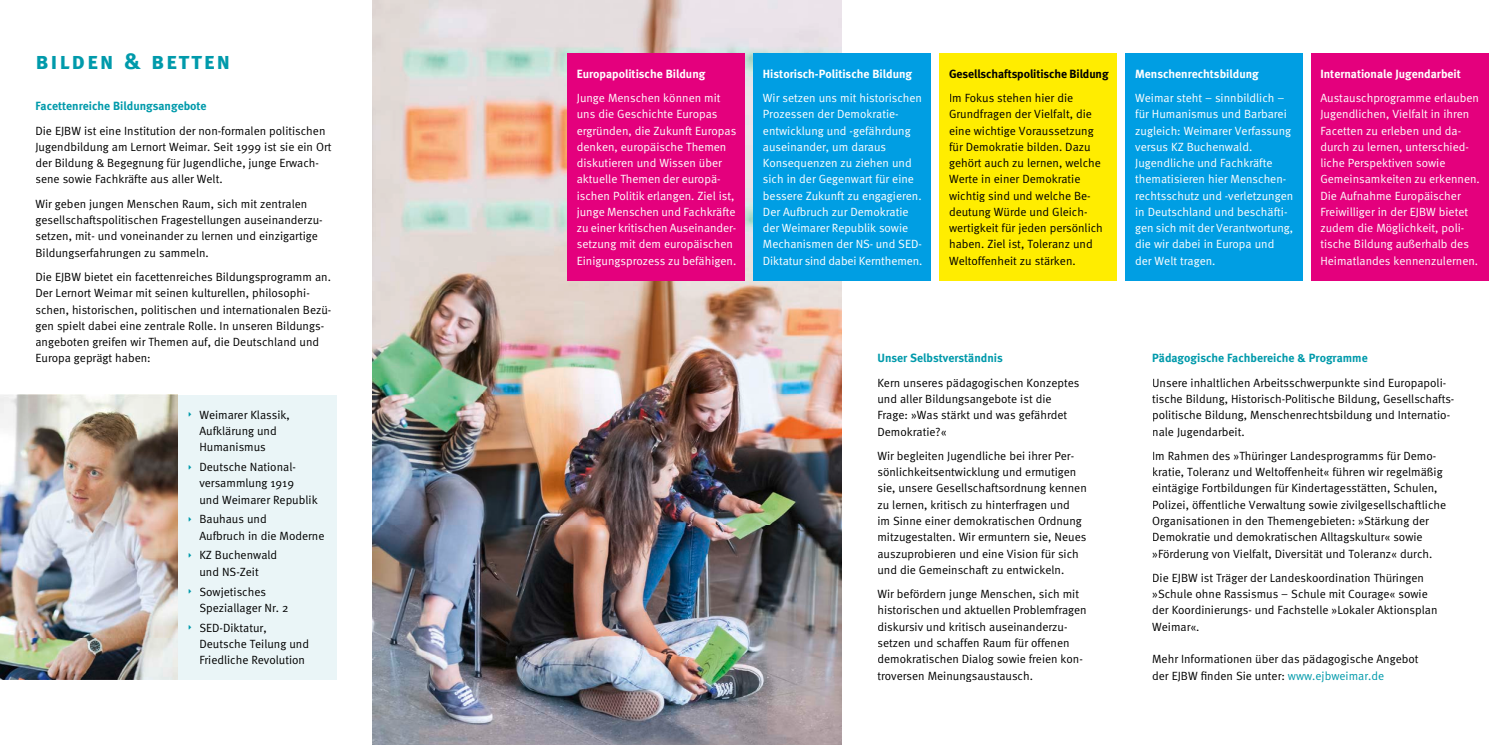
<style>
.page{position:relative;width:1489px;height:745px;background:#fff}
.page>*{position:absolute;margin:0;border:0;box-sizing:border-box;transform-origin:0 0}
.t1{font:23.75px "Meta Bold Caps";letter-spacing:.08em;color:#009aab}
.t2{font:11.88px/16.2px "Meta Normal";color:#000}
.t3{font:11.88px/16.2px "Meta Normal";color:#fff}
.t4{font:700 11.88px "Meta";color:#fff}
.t5{font:700 11.88px "Meta";color:#009aab}
.t6{font:700 11.88px "Meta";letter-spacing:-.005em;color:#000}
.s1{color:#009aab}
</style>
<div class="page">
<div style="left:1310px;top:53px;width:178px;height:228px;background:#e4007d"></div>
<div style="left:177px;top:394px;width:160px;height:285px;background:#eaf5f7"></div>
<img style="left:372px;top:0;width:470px;height:744px">
<div style="left:939px;top:53px;width:177px;height:228px;background:#ffed00"></div>
<div style="left:1125px;top:53px;width:177px;height:228px;background:#009ee3"></div>
<div style="left:753px;top:53px;width:177px;height:228px;background:#009ee3"></div>
<div style="left:567px;top:53px;width:177px;height:228px;background:#e4007d"></div>
<img style="left:0;top:394px;width:177px;height:285px">
<h1 class="t1" style="left:35px;top:47px;width:196px">bilden &amp; betten</h1>
<p class="t5" style="left:35px;top:99px;width:173px">Facettenreiche Bildungsangebote</p>
<p class="t2" style="left:35px;top:122px;width:297px">Die EJBW ist eine Institution der non-formalen politischen Jugendbildung am Lernort Weimar. Seit 1999 ist sie ein Ort der Bildung &amp; Begegnung für Jugendliche, junge Erwach&shy;sene sowie Fachkräfte aus aller Welt.</p>
<p class="t2" style="left:35px;top:195px;width:289px">Wir geben jungen Menschen Raum, sich mit zentralen gesellschaftspolitischen Fragestellungen auseinanderzu&shy;setzen, mit- und voneinander zu lernen und einzigartige Bildungserfahrungen zu sammeln.</p>
<p class="t2" style="left:35px;top:268px;width:297px">Die EJBW bietet ein facettenreiches Bildungsprogramm an.<br>Der Lernort Weimar mit seinen kulturellen, philosophi&shy;schen, historischen, politischen und internationalen Bezü&shy;gen spielt dabei eine zentrale Rolle. In unseren Bildungs&shy;angeboten greifen wir Themen auf, die Deutschland und Europa geprägt haben:</p>
<p class="t2" style="left:199px;top:406px;width:92px">Weimarer Klassik,<br>Aufklärung und<br>Humanismus</p>
<p class="t2" style="left:199px;top:458px;width:120px">Deutsche National&shy;versammlung 1919<br>und Weimarer Republik</p>
<p class="t2" style="left:199px;top:510px;width:127px">Bauhaus und<br>Aufbruch in die Moderne</p>
<p class="t2" style="left:199px;top:546px;width:79px">KZ Buchenwald und NS-Zeit</p>
<p class="t2" style="left:199px;top:582px;width:91px">Sowjetisches<br>Spezial lager Nr. 2</p>
<p class="t2" style="left:199px;top:618px;width:111px">SED-Diktatur,<br>Deutsche Teilung und<br>Friedliche Revolution</p>
<p class="t4" style="left:576px;top:66px;width:130px">Europapolitische Bildung</p>
<p class="t3" style="left:576px;top:89px;width:161px">Junge Menschen können mit uns die Geschichte Europas ergründen, die Zukunft Europas denken, europäische Themen disku tieren und Wissen über aktuelle Themen der europä&shy;ischen Politik erlangen. Ziel ist, junge Menschen und Fachkräfte zu einer kritischen Auseinander&shy;setzung mit dem europäischen<br>Einigungsprozess zu befähigen.</p>
<p class="t4" style="left:763px;top:66px;width:151px">Historisch-Politische Bildung</p>
<p class="t3" style="left:763px;top:89px;width:161px">Wir setzen uns mit historischen<br>Prozessen der Demokratie&shy;entwicklung und -gefährdung auseinander, um daraus<br>Konsequenzen zu ziehen und sich in der Gegenwart für eine bessere Zukunft zu engagieren.<br>Der Aufbruch zur Demokratie der Weimarer Republik sowie<br>Mechanismen der NS- und SED-<br>Diktatur sind dabei Kernthemen.</p>
<p class="t6" style="left:949px;top:66px;width:161px">Gesellschaftspolitische Bildung</p>
<p class="t2" style="left:949px;top:89px;width:155px">Im Fokus stehen hier die<br>Grundfragen der Vielfalt, die eine wichtige Voraussetzung für Demokratie bilden. Dazu gehört auch zu lernen, welche<br>Werte in einer Demokratie wichtig sind und welche Be&shy;deutung Würde und Gleich&shy;wertigkeit für jeden persönlich haben. Ziel ist, Toleranz und<br>Weltoffenheit zu stärken.</p>
<p class="t4" style="left:1135px;top:66px;width:125px">Menschenrechtsbildung</p>
<p class="t3" style="left:1135px;top:89px;width:160px">Weimar steht – sinnbildlich – für Humanismus und Barbarei zugleich: Weimarer Verfas sung versus KZ Buchenwald.<br>Jugendliche und Fachkräfte thematisieren hier Menschen&shy;rechtsschutz und -verletzungen in Deutschland und beschäfti&shy;gen sich mit der Verantwortung, die wir dabei in Europa und der Welt tragen.</p>
<p class="t4" style="left:1320px;top:66px;width:142px">Internationale Jugendarbeit</p>
<p class="t3" style="left:1320px;top:89px;width:161px">Austauschprogramme erlauben<br>Jugendlichen, Vielfalt in ihren<br>Facetten zu erleben und da&shy;durch zu lernen, unterschied&shy;liche Perspektiven sowie<br>Gemeinsamkeiten zu erkennen.<br>Die Aufnahme Europäischer<br>Freiwilliger in der EJBW bietet zudem die Möglichkeit, poli&shy;tische Bildung außerhalb des<br>Heimatlandes kennenzulernen.</p>
<p class="t5" style="left:877px;top:351px;width:127px">Unser Selbstverständnis</p>
<p class="t2" style="left:877px;top:374px;width:203px">Kern unseres pädagogischen Konzeptes und aller Bildungsangebote ist die<br>Frage: »Was stärkt und was gefährdet<br>Demokratie?«</p>
<p class="t2" style="left:877px;top:447px;width:211px">Wir begleiten Jugendliche bei ihrer Per&shy;sönlichkeitsentwicklung und ermutigen sie, unsere Gesellschaftsordnung kennen zu lernen, kritisch zu hinterfragen und<br>im Sinne einer demokratischen Ordnung mitzugestalten. Wir ermuntern sie, Neues auszuprobieren und eine Vision für sich und die Gemeinschaft zu entwickeln.</p>
<p class="t2" style="left:877px;top:585px;width:211px">Wir befördern junge Menschen, sich mit historischen und aktuellen Problemfragen diskursiv und kritisch auseinanderzu&shy;setzen und schaffen Raum für offenen demokratischen Dialog sowie freien kon&shy;troversen Meinungsaustausch.</p>
<p class="t5" style="left:1152px;top:351px;width:217px">Pädagogische Fachbereiche &amp; Programme</p>
<p class="t2" style="left:1152px;top:374px;width:304px">Unsere inhaltlichen Arbeitsschwerpunkte sind Europapoli&shy;tische Bildung, Historisch-Politische Bildung, Gesellschafts&shy;politische Bildung, Menschenrechtsbildung und Internatio&shy;nale Jugendarbeit.</p>
<p class="t2" style="left:1152px;top:447px;width:295px">Im Rahmen des »Thüringer Landesprogramms für Demo&shy;kratie, Toleranz und Weltoffenheit« führen wir regelmäßig eintägige Fortbildungen für Kindertagesstätten, Schulen, Polizei, öffentliche Verwaltung sowie zivilgesellschaftliche Organisationen in den Themengebieten: »Stärkung der Demokratie und demokratischen Alltagskultur« sowie »Förderung von Vielfalt, Diversität und Toleranz« durch.</p>
<p class="t2" style="left:1152px;top:569px;width:287px">Die EJBW ist Träger der Landeskoordination Thüringen »Schule ohne Rassismus – Schule mit Courage« sowie der Koordinierungs- und Fachstelle »Lokaler Aktionsplan Weimar«.</p>
<p class="t2" style="left:1152px;top:650px;width:268px">Mehr Informationen über das pädagogische Angebot der EJBW finden Sie unter: <span class="s1">www.ejbweimar.de</span></p>
</div>
